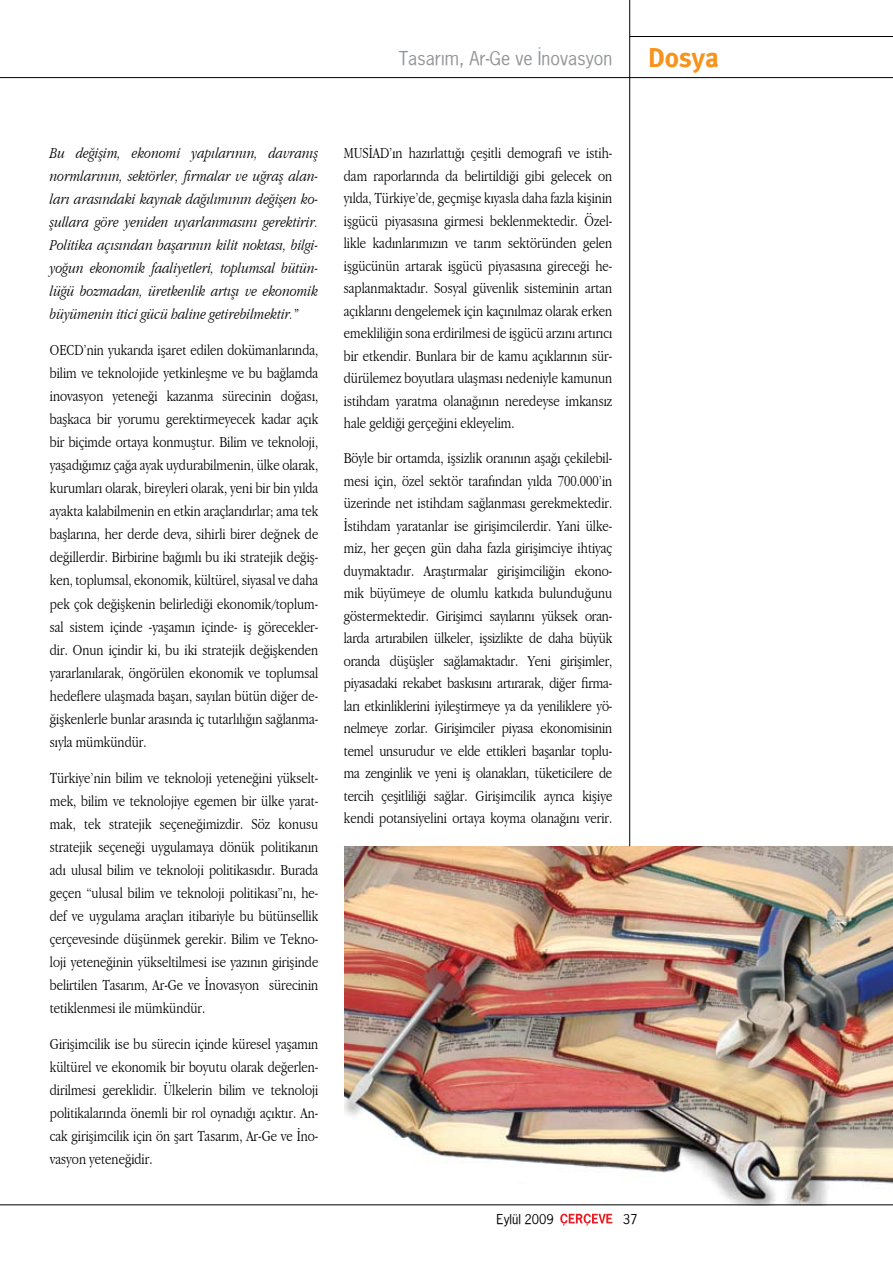
<style>
.page{position:relative;width:893px;height:1263px;background:#fff}
.page>*{position:absolute;margin:0;border:0;box-sizing:border-box;transform-origin:0 0}
.t1{font:700 27px "Sumerbank";color:#f7931d}
.t2{font:18px "News Gothic";color:#939598}
.t3{font:300 condensed 15.75px/23.1px "Garamond";color:#000;text-align:justify}
.t4{font:italic 300 condensed 15.75px/23.1px "Garamond";color:#000;text-align:justify}
.t5{font:12.75px "News Gothic";color:#000}
</style>
<div class="page">
<hr style="left:0;top:1204px;width:893px;height:1px;background:#000">
<hr style="left:0;top:77px;width:893px;height:1px;background:#000">
<hr style="left:630px;top:36px;width:263px;height:1px;background:#000">
<svg style="left:560px;top:1213px;width:52px;height:13px"></svg>
<img style="left:344px;top:846px;width:549px;height:360px">
<hr style="left:629px;top:0;width:1px;height:846px;background:#000">
<p class="t2" style="left:399px;top:47px;width:215px">Tasarım, Ar-Ge ve İnovasyon</p>
<h1 class="t1" style="left:648px;top:42px;width:73px">Dosya</h1>
<p class="t4" style="left:50px;top:141px;width:270px">Bu değişim, ekonomi yapılarının, davranış normlarının, sektörler, firmalar ve uğraş alan&shy;ları arasındaki kaynak dağılımının değişen ko&shy;şullara göre yeniden uyarlanmasını gerektirir.<br>Politika açısından başarının kilit noktası, bilgi&shy;yoğun ekonomik faaliyetleri, toplumsal bütün&shy;lüğü bozmadan, üretkenlik artışı ve ekonomik büyümenin itici gücü haline getirebilmektir.”</p>
<p class="t3" style="left:50px;top:338px;width:270px">OECD’nin yukarıda işaret edilen dokümanlarında, bilim ve teknolojide yetkinleşme ve bu bağlamda inovasyon yeteneği kazanma sürecinin doğası, başkaca bir yorumu gerektirmeyecek kadar açık bir biçimde ortaya konmuştur. Bilim ve teknoloji, yaşadığımız çağa ayak uydurabilmenin, ülke olarak, kurumları olarak, bireyleri olarak, yeni bir bin yılda ayakta kalabilmenin en etkin araçlarıdırlar; ama tek başlarına, her derde deva, sihirli birer değnek de değillerdir. Birbirine bağımlı bu iki stratejik değiş&shy;ken, toplumsal, ekonomik, kültürel, siyasal ve daha pek çok değişkenin belirlediği ekonomik/toplum&shy;sal sistem içinde -yaşamın içinde- iş görecekler&shy;dir. Onun içindir ki, bu iki stratejik değişkenden yararlanılarak, öngörülen ekonomik ve toplumsal hedeflere ulaşmada başarı, sayılan bütün diğer de&shy;ğişkenlerle bunlar arasında iç tutarlılığın sağlanma&shy;sıyla mümkündür.</p>
<p class="t3" style="left:50px;top:766px;width:270px">Türkiye’nin bilim ve teknoloji yeteneğini yükselt&shy;mek, bilim ve teknolojiye egemen bir ülke yarat&shy;mak, tek stratejik seçeneğimizdir. Söz konusu stratejik seçeneği uygulamaya dönük politikanın adı ulusal bilim ve teknoloji politikasıdır. Burada geçen “ulusal bilim ve teknoloji politikası”nı, he&shy;def ve uygulama araçları itibariyle bu bütünsellik çerçevesinde düşünmek gerekir. Bilim ve Tekno&shy;loji yeteneğinin yükseltilmesi ise yazının girişinde belirtilen Tasarım, Ar-Ge ve İnovasyon sürecinin tetiklenmesi ile mümkündür.</p>
<p class="t3" style="left:50px;top:1032px;width:270px">Girişimcilik ise bu sürecin içinde küresel yaşamın kültürel ve ekonomik bir boyutu olarak değerlen&shy;dirilmesi gereklidir. Ülkelerin bilim ve teknoloji politikalarında önemli bir rol oynadığı açıktır. An&shy;cak girişimcilik için ön şart Tasarım, Ar-Ge ve İno&shy;vasyon yeteneğidir.</p>
<p class="t3" style="left:344px;top:142px;width:270px;line-height:22.5px">MUSİAD’ın hazırlattığı çeşitli demografi ve istih&shy;dam raporlarında da belirtildiği gibi gelecek on yılda, Türkiye’de, geçmişe kıyasla daha fazla kişinin işgücü piyasasına girmesi beklenmektedir. Özel&shy;likle kadınlarımızın ve tarım sektöründen gelen işgücünün artarak işgücü piyasasına gireceği he&shy;saplanmaktadır. Sosyal güvenlik sisteminin artan açıklarını dengelemek için kaçınılmaz olarak erken emekliliğin sona erdirilmesi de işgücü arzını artırıcı bir etkendir. Bunlara bir de kamu açıklarının sür&shy;dürülemez boyutlara ulaşması nedeniyle kamunun istihdam yaratma olanağının neredeyse imkansız hale geldiği gerçeğini ekleyelim.</p>
<p class="t3" style="left:344px;top:447px;width:270px;line-height:22.5px">Böyle bir ortamda, işsizlik oranının aşağı çekilebil&shy;mesi için, özel sektör tarafından yılda 700.000’in üzerinde net istihdam sağlanması gerekmektedir.<br>İstihdam yaratanlar ise girişimcilerdir. Yani ülke&shy;miz, her geçen gün daha fazla girişimciye ihtiyaç duymaktadır. Araştırmalar girişimciliğin ekono&shy;mik büyümeye de olumlu katkıda bulunduğunu göstermektedir. Girişimci sayılarını yüksek oran&shy;larda artırabilen ülkeler, işsizlikte de daha büyük oranda düşüşler sağlamaktadır. Yeni girişimler, piyasadaki rekabet baskısını artırarak, diğer firma&shy;ları etkinliklerini iyileştirmeye ya da yeniliklere yö&shy;nelmeye zorlar. Girişimciler piyasa ekonomisinin temel unsurudur ve elde ettikleri başarılar toplu&shy;ma zenginlik ve yeni iş olanakları, tüketicilere de tercih çeşitliliği sağlar. Girişimcilik ayrıca kişiye kendi potansiyelini ortaya koyma olanağını verir.</p>
<p class="t5" style="left:497px;top:1211px;width:59px">Eylül 2009</p>
<p class="t5" style="left:623px;top:1211px;width:16px">37</p>
</div>
